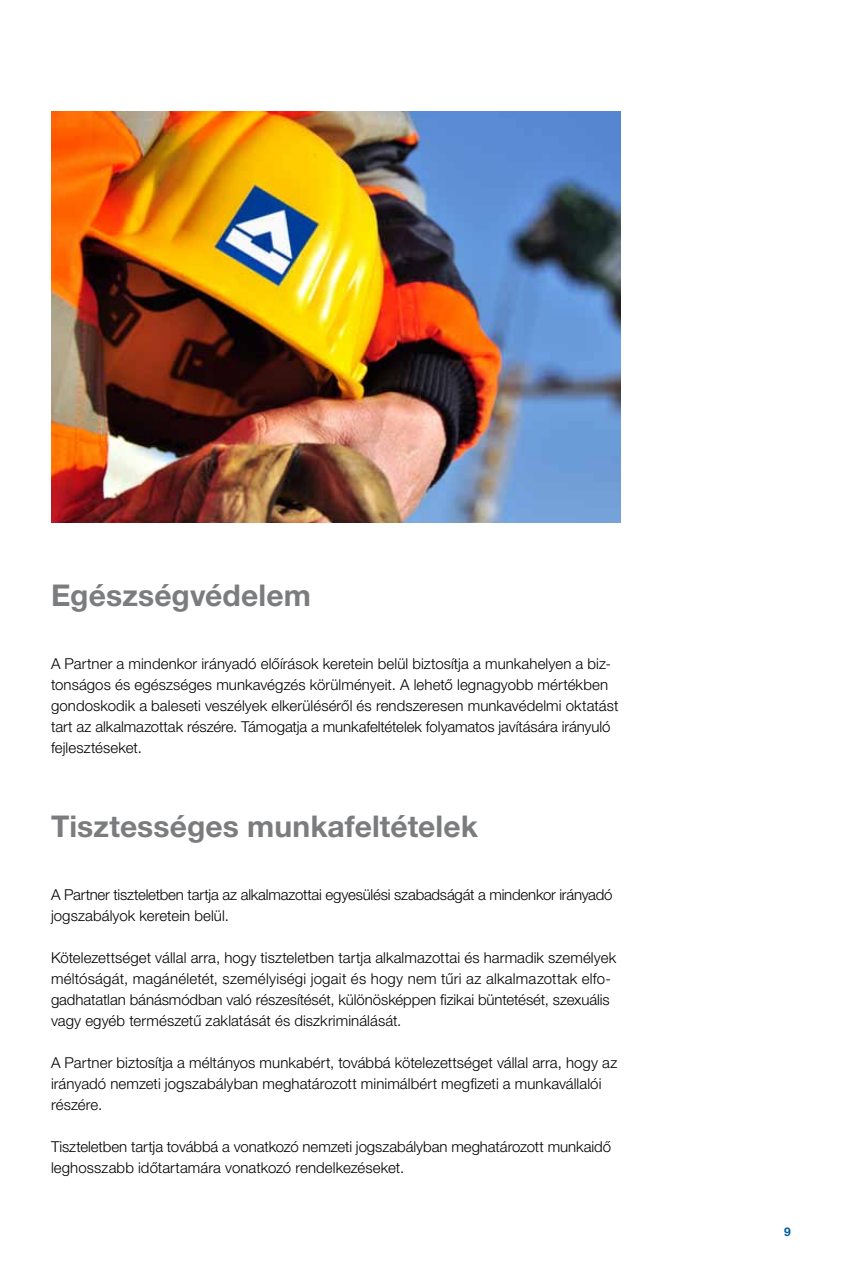
<style>
.page{position:relative;width:842px;height:1263px;background:#fff}
.page>*{position:absolute;margin:0;border:0;box-sizing:border-box;transform-origin:0 0}
.t1{font:700 30px "Helvetica Neue LT Pro";letter-spacing:.005em;color:#7b7c7e}
.t2{font:300 15px/21px "Helvetica Neue LT Pro";letter-spacing:.005em;color:#000}
.t3{font:700 12px "Helvetica Neue LT Pro";color:#005aa1}
</style>
<div class="page">
<img style="left:51px;top:112px;width:570px;height:410px">
<h1 class="t1" style="left:51px;top:576px;width:261px">Egészségvédelem</h1>
<p class="t2" style="left:51px;top:653px;width:569px">A Partner a mindenkor irányadó előírások keretein belül biztosítja a munkahelyen a biz&shy;tonságos és egészséges munkavégzés körülményeit. A lehető legnagyobb mértékben gondoskodik a baleseti veszélyek elkerüléséről és rendszeresen munkavédelmi oktatást tart az alkalmazottak részére. Támogatja a munkafeltételek folyamatos javítására irányuló fejlesztéseket.</p>
<h1 class="t1" style="left:51px;top:807px;width:428px">Tisztességes munkafeltételek</h1>
<p class="t2" style="left:51px;top:884px;width:563px">A Partner tiszteletben tartja az alkalmazottai egyesülési szabadságát a mindenkor irányadó jogszabályok keretein belül.</p>
<p class="t2" style="left:51px;top:947px;width:567px">Kötelezettséget vállal arra, hogy tiszteletben tartja alkalmazottai és harmadik személyek méltóságát, magánéletét, személyiségi jogait és hogy nem tűri az alkalmazottak elfo&shy;gadhatatlan bánásmódban való részesítését, különösképpen fizikai büntetését, szexuális vagy egyéb természetű zaklatását és diszkriminálását.</p>
<p class="t2" style="left:51px;top:1052px;width:568px">A Partner biztosítja a méltányos munkabért, továbbá kötelezettséget vállal arra, hogy az irányadó nemzeti jogszabályban meghatározott minimálbért megfizeti a munkavállalói részére.</p>
<p class="t2" style="left:51px;top:1136px;width:561px">Tiszteletben tartja továbbá a vonatkozó nemzeti jogszabályban meghatározott munkaidő leghosszabb időtartamára vonatkozó rendelkezéseket.</p>
<p class="t3" style="left:784px;top:1224px;width:8px">9</p>
</div>
